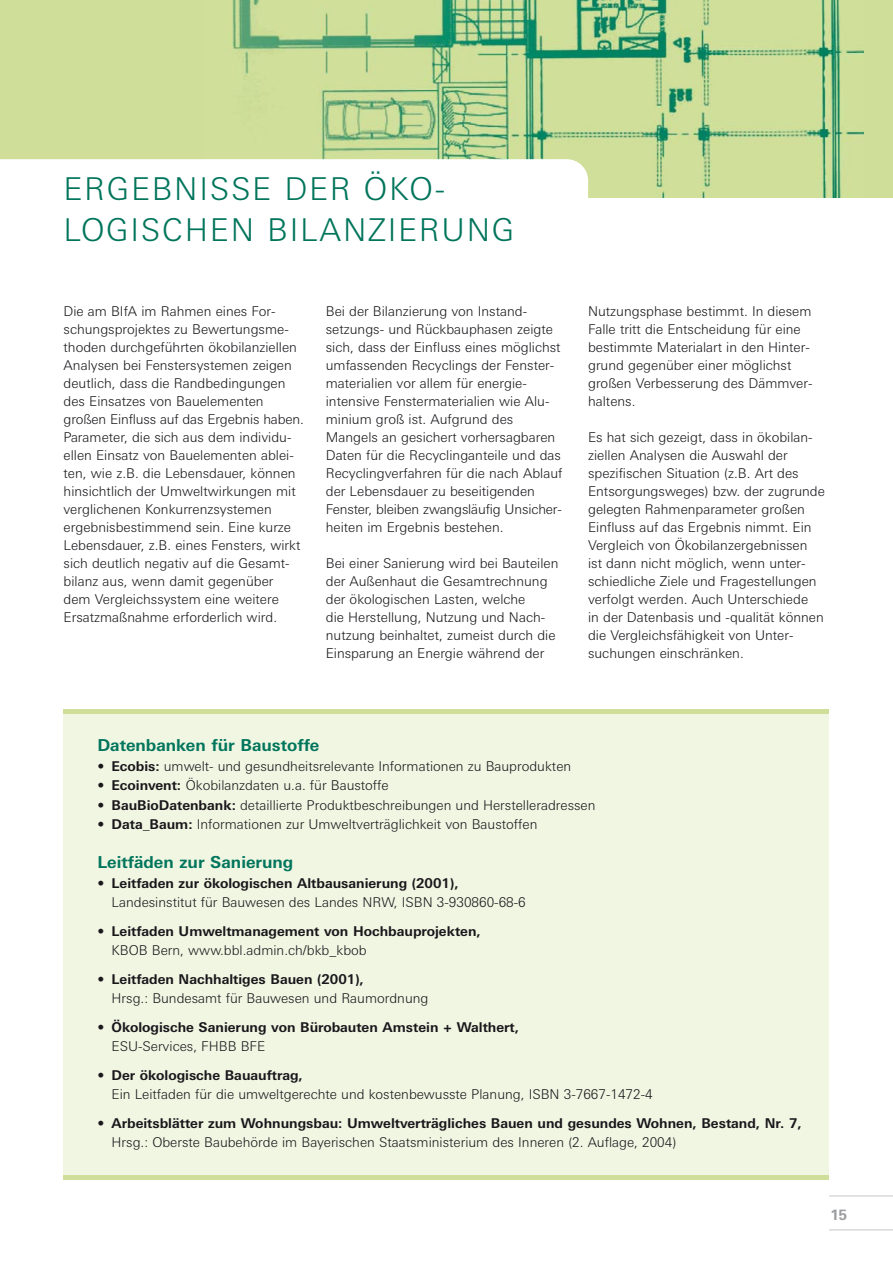
<style>
.page{position:relative;width:893px;height:1263px;background:#fff}
.page>*{position:absolute;margin:0;border:0;box-sizing:border-box;transform-origin:0 0}
.t1{font:300 31.5px/40.5px "Deu Ba Univers";letter-spacing:.055em;color:#00755b}
.t2{font:700 16.5px "Deu Ba Univers";color:#00755b}
.t3{font:700 15px "Univers";color:#9c9d9f}
.t4{font:300 13.5px/18px "Deu Ba Univers";color:#1a171b}
.t5{font:700 13.5px/19.5px "Deu Ba Univers";color:#1a171b}
.s1{font-weight:700}
.s2{font-weight:300}
</style>
<div class="page">
<div style="left:0;top:0;width:893px;height:197px;background:#cfdf99"></div>
<img style="left:232px;top:0;width:631px;height:197px">
<hr style="left:829px;top:1229px;width:64px;height:2px;background:#d9dadb">
<hr style="left:829px;top:1195px;width:64px;height:2px;background:#d9dadb">
<div style="left:0;top:159px;width:588px;height:38px;background:#fff"></div>
<div style="left:64px;top:712px;width:765px;height:465px;background:#f1f6e3"></div>
<hr style="left:64px;top:1175px;width:765px;height:4px;background:#cfdf99">
<hr style="left:64px;top:709px;width:765px;height:4px;background:#cfdf99">
<h1 class="t1" style="left:64px;top:171px;width:452px">ERGEBNISSE DER ÖKO-<br>LOGISCHEN BILANZIERUNG</h1>
<p class="t4" style="left:64px;top:303px;width:242px">Die am BIfA im Rahmen eines For&shy;schungsprojektes zu Bewertungsme&shy;thoden durchgeführten ökobilanziellen Analysen bei Fenstersystemen zeigen deutlich, dass die Randbedingungen des Einsatzes von Bauelementen großen Einfluss auf das Ergebnis haben.<br>Parameter, die sich aus dem individu&shy;ellen Einsatz von Bauelementen ablei&shy;ten, wie z.B. die Lebensdauer, können hinsichtlich der Umweltwirkungen mit verglichenen Konkurrenzsystemen ergebnisbestimmend sein. Eine kurze Lebensdauer, z.B. eines Fensters, wirkt sich deutlich negativ auf die Gesamt&shy;bilanz aus, wenn damit gegenüber dem Vergleichssystem eine weitere Ersatzmaßnahme erforderlich wird.</p>
<p class="t4" style="left:588px;top:303px;width:226px">Nutzungsphase bestimmt. In diesem<br>Falle tritt die Entscheidung für eine bestimmte Materialart in den Hinter&shy;grund gegenüber einer möglichst großen Verbesserung des Dämmver&shy;haltens.</p>
<p class="t4" style="left:326px;top:303px;width:238px">Bei der Bilanzierung von Instand&shy;setzungs- und Rückbauphasen zeigte sich, dass der Einfluss eines möglichst umfassenden Recyclings der Fenster&shy;materialien vor allem für energie&shy;intensive Fenstermaterialien wie Alu&shy;minium groß ist. Aufgrund des Mangels an gesichert vorhersagbaren Daten für die Recyclinganteile und das Recyclingverfahren für die nach Ablauf der Lebensdauer zu beseitigenden Fenster, bleiben zwangsläufig Unsicher&shy;heiten im Ergebnis bestehen.</p>
<p class="t4" style="left:326px;top:555px;width:234px">Bei einer Sanierung wird bei Bauteilen der Außenhaut die Gesamtrechnung der ökologischen Lasten, welche<br>die Herstellung, Nutzung und Nach&shy;nutzung beinhaltet, zumeist durch die Einsparung an Energie während der</p>
<p class="t4" style="left:588px;top:429px;width:238px">Es hat sich gezeigt, dass in ökobilan&shy;ziellen Analysen die Auswahl der spezifischen Situation (z.B. Art des Entsorgungsweges) bzw. der zugrunde gelegten Rahmenparameter großen Einfluss auf das Ergebnis nimmt. Ein Vergleich von Ökobilanzergebnissen<br>ist dann nicht möglich, wenn unter&shy;schiedliche Ziele und Fragestellungen verfolgt werden. Auch Unterschiede<br>in der Datenbasis und -qualität können die Vergleichsfähigkeit von Unter&shy;suchungen einschränken.</p>
<p class="t2" style="left:97px;top:738px;width:223px">Datenbanken für Baustoffe</p>
<p class="t4" style="left:97px;top:758px;width:475px">• <span class="s1">Ecobis:</span> umwelt- und gesundheitsrelevante Informationen zu Bauprodukten</p>
<p class="t4" style="left:97px;top:777px;width:293px">• <span class="s1">Ecoinvent:</span> Ökobilanzdaten u.a. für Baustoffe</p>
<p class="t4" style="left:97px;top:797px;width:500px">• <span class="s1">BauBioDatenbank:</span> detaillierte Produktbeschreibungen und Herstelleradressen</p>
<p class="t4" style="left:97px;top:816px;width:442px">• <span class="s1">Data_Baum:</span> Informationen zur Umweltverträglichkeit von Baustoffen</p>
<p class="t2" style="left:97px;top:855px;width:197px">Leitfäden zur Sanierung</p>
<p class="t4" style="left:112px;top:874px;width:416px;line-height:19.5px;text-indent:-14px">• <span class="s1">Leitfaden zur ökologischen Altbausanierung (2001),<br></span>Landesinstitut für Bauwesen des Landes NRW, ISBN 3-930860-68-6</p>
<p class="t5" style="left:112px;top:922px;width:371px;text-indent:-14px"><span class="s2">•</span> Leitfaden Umweltmanagement von Hochbauprojekten,<br><span class="s2">KBOB Bern, www.bbl.admin.ch/bkb_kbob</span></p>
<p class="t4" style="left:112px;top:970px;width:318px;line-height:19.5px;text-indent:-14px">• <span class="s1">Leitfaden Nachhaltiges Bauen (2001),<br></span>Hrsg.: Bundesamt für Bauwesen und Raumordnung</p>
<p class="t5" style="left:112px;top:1018px;width:409px;text-indent:-14px"><span class="s2">•</span> Ökologische Sanierung von Bürobauten Amstein + Walthert,<br><span class="s2">ESU-Services, FHBB BFE</span></p>
<p class="t4" style="left:112px;top:1066px;width:543px;line-height:19.5px;text-indent:-14px">• <span class="s1">Der ökologische Bauauftrag,<br></span>Ein Leitfaden für die umweltgerechte und kostenbewusste Planung, ISBN 3-7667-1472-4</p>
<p class="t5" style="left:112px;top:1114px;width:692px;text-indent:-14px"><span class="s2">•</span> Arbeitsblätter zum Wohnungsbau: Umweltverträgliches Bauen und gesundes Wohnen, Bestand, Nr. 7,<br><span class="s2">Hrsg.: Oberste Baubehörde im Bayerischen Staatsministerium des Inneren (2. Auflage, 2004)</span></p>
<p class="t3" style="left:830px;top:1209px;width:18px">15</p>
</div>
